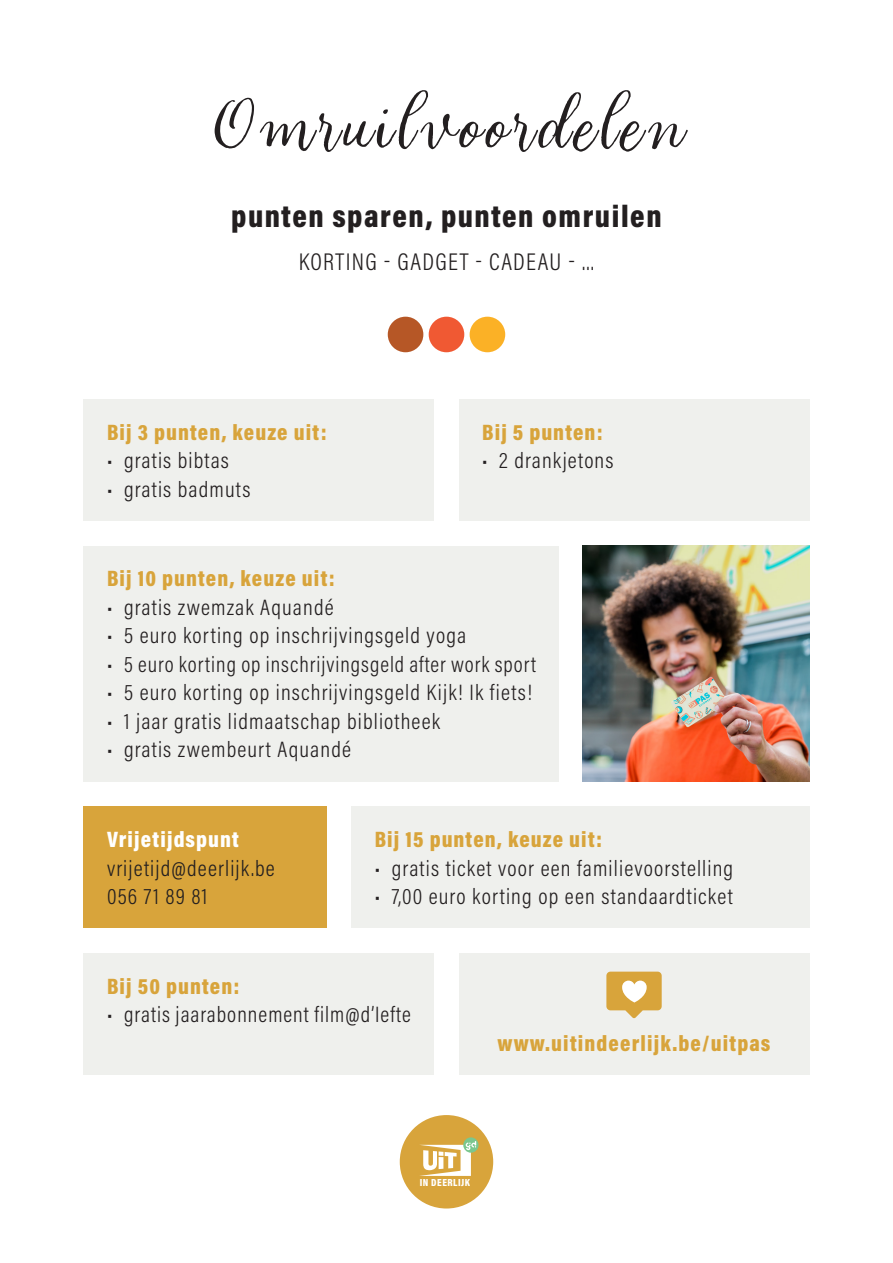
<style>
.page{position:relative;width:893px;height:1263px;background:#fff}
.page>*{position:absolute;margin:0;border:0;box-sizing:border-box;transform-origin:0 0}
.Titel_sierlijk_large{font:82.5px "Looking Flowers Script";letter-spacing:.05em;color:#231f20}
.Titel_modern_large{font:900 31.5px "Acumin Pro Cond";letter-spacing:.05em;color:#231f20}
.Doorlopende_tekst__m{font:300 24.3px "Acumin Pro Cond";letter-spacing:.05em;color:#231f20}
.Doorlopende_tekst__l{font:300 22.5px "Acumin Pro Cond";letter-spacing:.05em;color:#231f20}
.Doorlopende_tekst__l-2{font:900 22.5px "Acumin Pro Cond";letter-spacing:.05em;color:#d8a43b}
.Doorlopende_tekst__m-2{font:900 22.5px "Acumin Pro Cond";letter-spacing:.05em;color:#d8a43b}
.Doorlopende_tekst__l-3{font:900 22.5px "Acumin Pro Cond";letter-spacing:.05em;color:#fff}
.t1{font:900 10.35px "Acumin Pro Cond";letter-spacing:.05em;color:#fff}
</style>
<div class="page">
<div style="left:388px;top:317px;width:35px;height:35px;background:#b65726;border-radius:50%"></div>
<div style="left:429px;top:317px;width:35px;height:35px;background:#f05933;border-radius:50%"></div>
<div style="left:470px;top:317px;width:35px;height:35px;background:#fbb126;border-radius:50%"></div>
<div style="left:83px;top:806px;width:244px;height:122px;background:#d8a43b"></div>
<div style="left:83px;top:399px;width:351px;height:122px;background:#eff0ed"></div>
<div style="left:83px;top:953px;width:351px;height:122px;background:#eff0ed"></div>
<div style="left:459px;top:399px;width:350px;height:122px;background:#eff0ed"></div>
<div style="left:83px;top:546px;width:476px;height:235px;background:#eff0ed"></div>
<div style="left:351px;top:806px;width:458px;height:122px;background:#eff0ed"></div>
<div style="left:459px;top:953px;width:350px;height:122px;background:#eff0ed"></div>
<svg style="left:606px;top:972px;width:56px;height:46px;background:#e1bd73"></svg>
<img style="left:582px;top:546px;width:227px;height:235px">
<div style="left:400px;top:1115px;width:93px;height:93px;background:#d8a43b;border-radius:50%"></div>
<svg style="left:463px;top:1137px;width:16px;height:16px"></svg>
<svg style="left:420px;top:1141px;width:56px;height:35px"></svg>
<p class="Titel_sierlijk_large" style="left:211px;top:70px;width:473px">Omruilvoordelen</p>
<p class="Titel_modern_large" style="left:231px;top:196px;width:432px">punten sparen, punten omruilen</p>
<p class="Doorlopende_tekst__m" style="left:299px;top:246px;width:297px">KORTING - GADGET - CADEAU - ...</p>
<p class="Doorlopende_tekst__l-2" style="left:107px;top:417px;width:221px">Bij 3 punten, keuze uit:</p>
<p class="Doorlopende_tekst__l" style="left:107px;top:446px;width:123px">• gratis bibtas</p>
<p class="Doorlopende_tekst__l" style="left:107px;top:474px;width:145px">• gratis badmuts</p>
<p class="Doorlopende_tekst__l-2" style="left:482px;top:417px;width:122px">Bij 5 punten:</p>
<p class="Doorlopende_tekst__l" style="left:482px;top:446px;width:133px">• 2 drankjetons</p>
<p class="Doorlopende_tekst__l-2" style="left:107px;top:564px;width:229px">Bij 10 punten, keuze uit:</p>
<p class="Doorlopende_tekst__l" style="left:107px;top:593px;width:228px">• gratis zwemzak Aquandé</p>
<p class="Doorlopende_tekst__l" style="left:107px;top:621px;width:360px">• 5 euro korting op inschrijvingsgeld yoga</p>
<p class="Doorlopende_tekst__l" style="left:107px;top:650px;width:430px">• 5 euro korting op inschrijvingsgeld after work sport</p>
<p class="Doorlopende_tekst__l" style="left:107px;top:678px;width:426px">• 5 euro korting op inschrijvingsgeld Kijk! Ik fiets!</p>
<p class="Doorlopende_tekst__l" style="left:107px;top:707px;width:334px">• 1 jaar gratis lidmaatschap bibliotheek</p>
<p class="Doorlopende_tekst__l" style="left:107px;top:735px;width:245px">• gratis zwembeurt Aquandé</p>
<p class="Doorlopende_tekst__l-3" style="left:107px;top:824px;width:133px">Vrijetijdspunt</p>
<p class="Doorlopende_tekst__l" style="left:107px;top:853px;width:169px">vrijetijd@deerlijk.be</p>
<p class="Doorlopende_tekst__l" style="left:107px;top:882px;width:102px">056 71 89 81</p>
<p class="Doorlopende_tekst__l-2" style="left:375px;top:824px;width:229px">Bij 15 punten, keuze uit:</p>
<p class="Doorlopende_tekst__l" style="left:375px;top:853px;width:360px">• gratis ticket voor een familievoorstelling</p>
<p class="Doorlopende_tekst__l" style="left:375px;top:882px;width:359px">• 7,00 euro korting op een standaardticket</p>
<p class="Doorlopende_tekst__l-2" style="left:107px;top:971px;width:134px">Bij 50 punten:</p>
<p class="Doorlopende_tekst__l" style="left:107px;top:1000px;width:305px">• gratis jaarabonnement film@d’Iefte</p>
<p class="Doorlopende_tekst__m-2" style="left:498px;top:1028px;width:274px">www.uitindeerlijk.be/uitpas</p>
<p class="t1" style="left:420px;top:1176px;width:52px">IN DEERLIJK</p>
</div>
